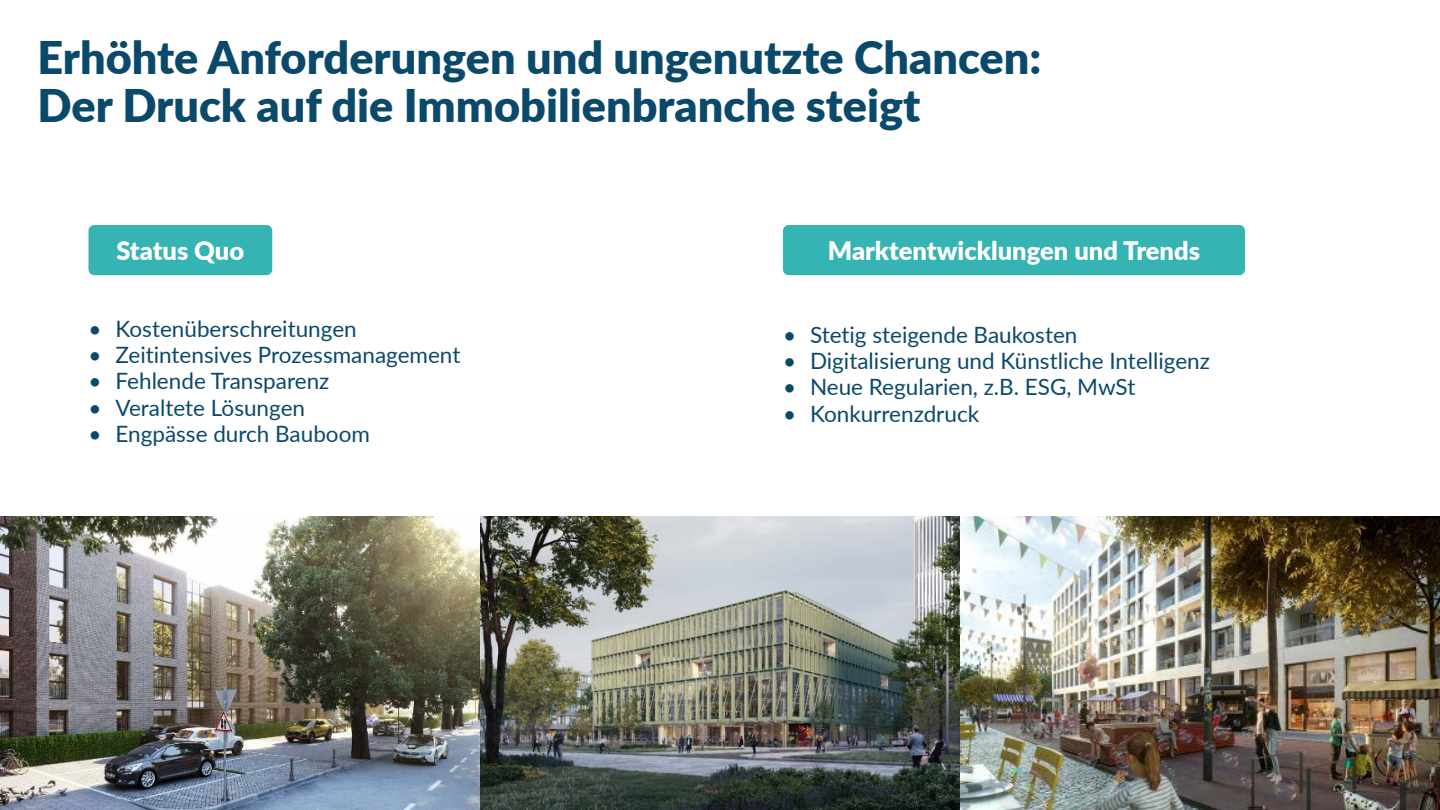
<style>
.page{position:relative;width:1440px;height:810px;background:#fff}
.page>*{position:absolute;margin:0;border:0;box-sizing:border-box;transform-origin:0 0}
.t1{font:900 45px "Lato";color:#0b496b}
.t2{font:900 25.5px "Lato";color:#fff}
.t3{font:22.5px "Lato";color:#0b496b}
</style>
<div class="page">
<div style="left:88px;top:225px;width:184px;height:50px;background:#36b3b3;border-radius:6px"></div>
<div style="left:783px;top:225px;width:462px;height:50px;background:#36b3b3;border-radius:6px"></div>
<img style="left:0;top:516px;width:1440px;height:294px">
<p class="t1" style="left:38px;top:23px;width:1005px">Erhöhte Anforderungen und ungenutzte Chancen:</p>
<p class="t1" style="left:38px;top:72px;width:884px">Der Druck auf die Immobilienbranche steigt</p>
<p class="t2" style="left:116px;top:232px;width:129px">Status Quo</p>
<p class="t2" style="left:828px;top:232px;width:374px">Marktentwicklungen und Trends</p>
<p class="t3" style="left:88px;top:313px;width:270px">• Kostenüberschreitungen</p>
<p class="t3" style="left:88px;top:339px;width:373px">• Zeitintensives Prozessmanagement</p>
<p class="t3" style="left:88px;top:365px;width:242px">• Fehlende Transparenz</p>
<p class="t3" style="left:88px;top:391px;width:218px">• Veraltete Lösungen</p>
<p class="t3" style="left:88px;top:418px;width:283px">• Engpässe durch Bauboom</p>
<p class="t3" style="left:783px;top:319px;width:296px">• Stetig steigende Baukosten</p>
<p class="t3" style="left:783px;top:345px;width:429px">• Digitalisierung und Künstliche Intelligenz</p>
<p class="t3" style="left:783px;top:371px;width:354px">• Neue Regularien, z.B. ESG, MwSt</p>
<p class="t3" style="left:783px;top:397px;width:198px">• Konkurrenzdruck</p>
</div>
